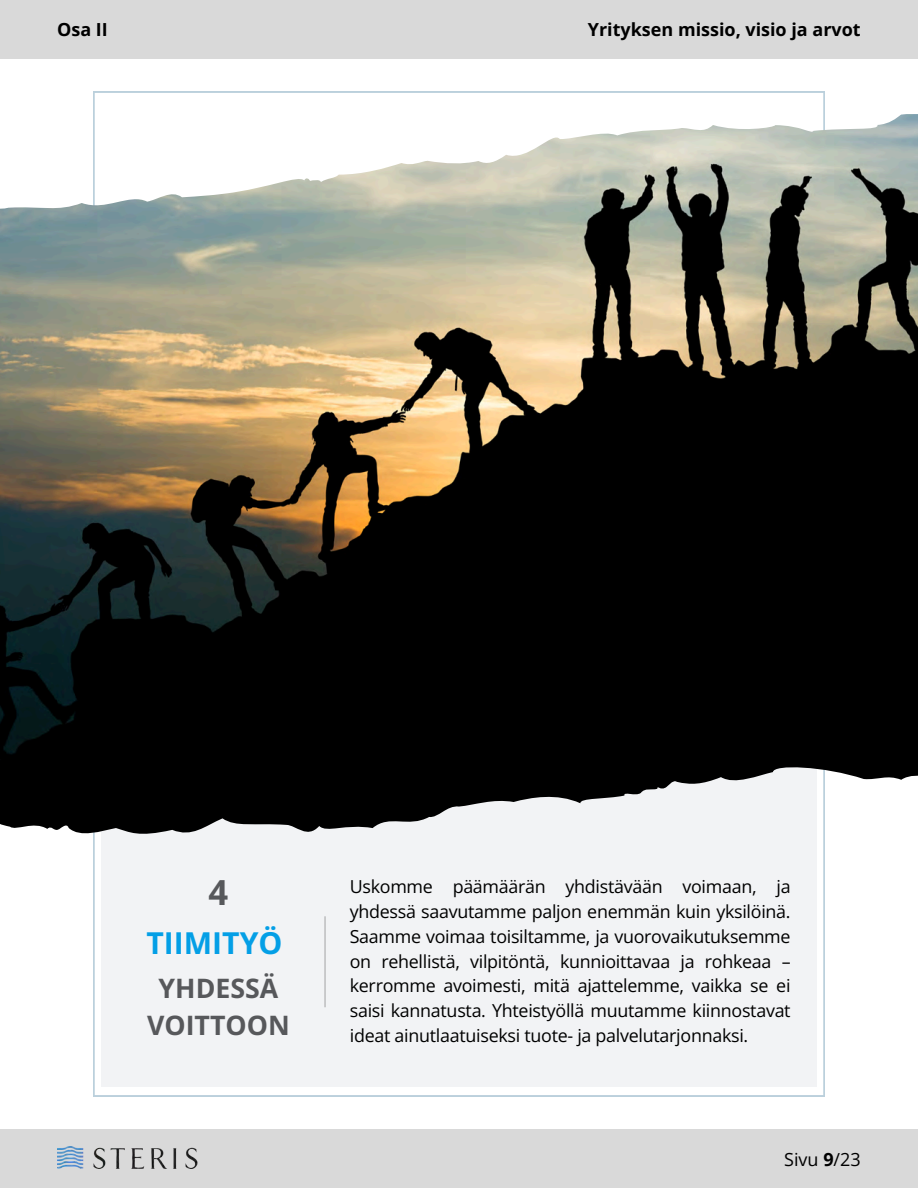
<style>
.page{position:relative;width:918px;height:1188px;background:#fff}
.page>*{position:absolute;margin:0;border:0;box-sizing:border-box;transform-origin:0 0}
.t1{font:700 34.5px "Open Sans";color:#57585b}
.t2{font:700 30.15px "Open Sans";color:#049fe6}
.t3{font:700 26.7px/37.2px "Open Sans";color:#57585b;text-align:center}
.t4{font:700 18px "Open Sans";color:#000}
.t5{font:18px "Open Sans";color:#000}
.t6{font:17.85px/24.8px "Open Sans";letter-spacing:-.015em;color:#000;text-align:justify}
.s1{font-weight:700}
</style>
<div class="page">
<div style="left:101px;top:733px;width:716px;height:354px;background:#f2f3f5"></div>
<img style="left:0;top:110px;width:918px;height:724px">
<hr style="left:324px;top:916px;width:2px;height:91px;background:#000">
<div style="left:0;top:1130px;width:918px;height:58px;background:#d9d9d9"></div>
<img style="left:57px;top:1146px;width:141px;height:23px">
<div style="left:0;top:0;width:918px;height:58px;background:#d9d9d9"></div>
<h1 class="t4" style="left:57px;top:17px;width:52px">Osa II</h1>
<p class="t4" style="left:588px;top:17px;width:274px">Yrityksen missio, visio ja arvot</p>
<p class="t1" style="left:209px;top:868px;width:21px">4</p>
<p class="t2" style="left:146px;top:922px;width:138px">TIIMITYÖ</p>
<p class="t3" style="left:147px;top:969px;width:144px">YHDESSÄ<br>VOITTOON</p>
<h2 class="t6" style="left:350px;top:874px;width:442px">Uskomme päämäärän yhdistävään voimaan, ja yhdessä saavutamme paljon enemmän kuin yksilöinä.<br>Saamme voimaa toisiltamme, ja vuorovaikutuksemme on rehellistä, vilpitöntä, kunnioittavaa ja rohkeaa – kerromme avoimesti, mitä ajattelemme, vaikka se ei saisi kannatusta. Yhteistyöllä muutamme kiinnostavat ideat ainutlaatuiseksi tuote- ja palvelutarjonnaksi.</h2>
<p class="t5" style="left:784px;top:1146px;width:78px">Sivu <span class="s1">9</span>/23</p>
</div>
